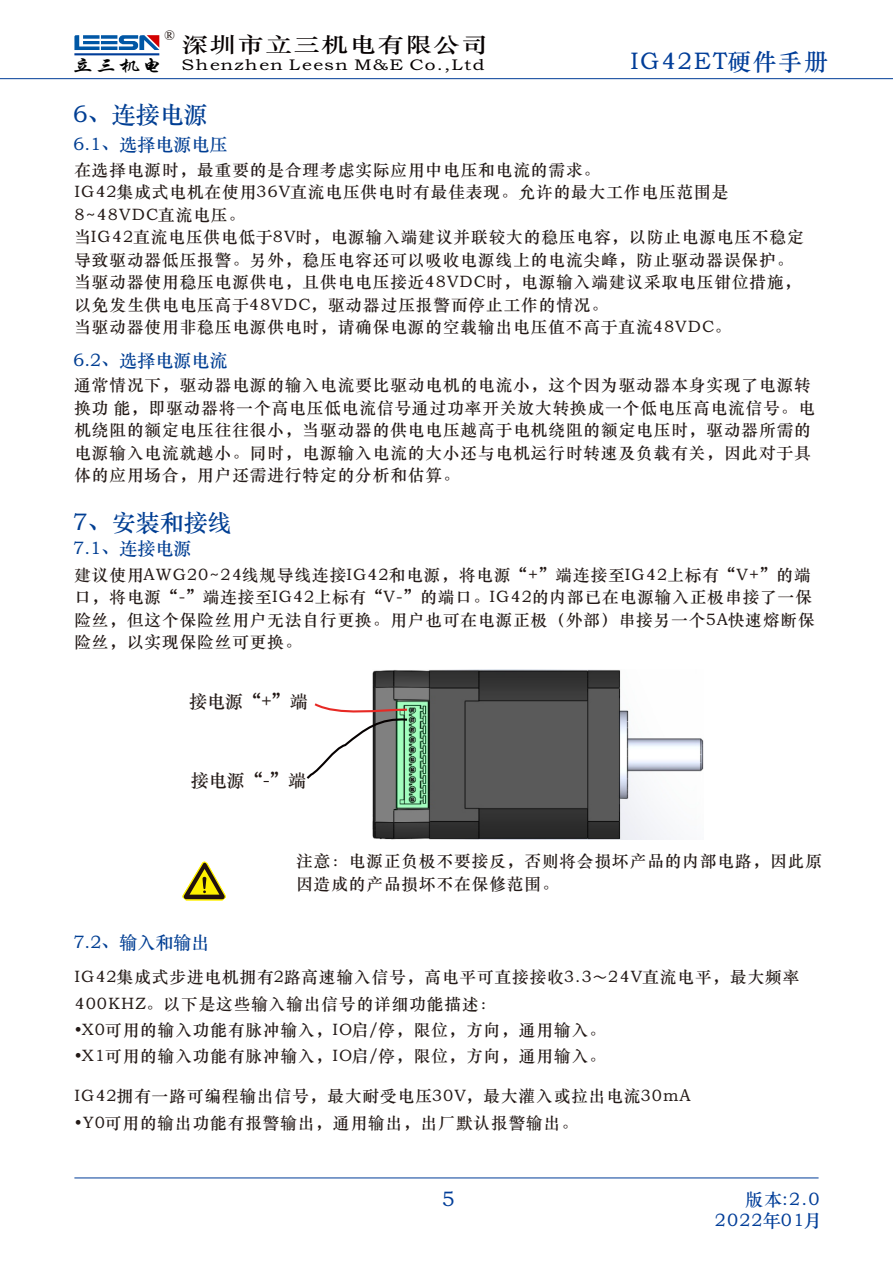
<style>
.page{position:relative;width:893px;height:1263px;background:#fff}
.page>*{position:absolute;margin:0;border:0;box-sizing:border-box;transform-origin:0 0}
.t1{font:24px "ST Zhongsong";color:#003e93}
.t2{font:24px "ST Zhongsong";letter-spacing:.065em;color:#003d98}
.t3{font:21.15px "ST Zhongsong";letter-spacing:.065em;color:#060101;scale:1.24 1}
.t4{font:21px "ST Zhongsong";color:#003d98}
.t5{font:19.35px "Sim Sun";color:#231916}
.t6{font:18px "ST Zhongsong";color:#003e93}
.t7{font:18px "ST Zhongsong";letter-spacing:.065em;color:#003d98}
.t8{font:18px "ST Zhongsong";color:#231916}
.t9{font:16.5px/22.5px "ST Zhongsong";letter-spacing:.065em;color:#231916}
.t10{font:15.45px "ST Zhongsong";letter-spacing:.065em;color:#060101;scale:1.24 1}
.s1{font-family:"ST Xingkai";font-size:18.75px;color:#000}
</style>
<div class="page">
<hr style="left:74px;top:1178px;width:745px;height:1px;background:#003d98">
<hr style="left:0;top:78px;width:893px;height:1px;background:#003d98">
<svg style="left:74px;top:35px;width:26px;height:15px"></svg>
<svg style="left:101px;top:35px;width:16px;height:4px"></svg>
<hr style="left:101px;top:41px;width:16px;height:3px;background:#0057a5">
<svg style="left:101px;top:46px;width:16px;height:4px"></svg>
<svg style="left:119px;top:35px;width:40px;height:15px"></svg>
<hr style="left:74px;top:53px;width:85px;height:2px;background:#003d98">
<img style="left:372px;top:669px;width:331px;height:170px">
<svg style="left:306px;top:701px;width:103px;height:80px"></svg>
<svg style="left:182px;top:862px;width:44px;height:38px"></svg>
<p class="t5" style="left:165px;top:26px;width:11px">®</p>
<p class="t3" style="left:182px;top:34px;width:248px">深圳市立三机电有限公司</p>
<p class="t10" style="left:72px;top:58px;width:334px"><span class="s1">立三机电</span> Shenzhen Leesn M&amp;E Co.,Ltd</p>
<h1 class="t2" style="left:631px;top:50px;width:199px">IG42ET硬件手册</h1>
<h1 class="t1" style="left:73px;top:103px;width:136px">6、连接电源</h1>
<p class="t9" style="left:74px;top:158px;width:731px">在选择电源时，最重要的是合理考虑实际应用中电压和电流的需求。<br>IG42集成式电机在使用36V直流电压供电时有最佳表现。允许的最大工作电压范围是8~48VDC直流电压。<br>当IG42直流电压供电低于8V时，电源输入端建议并联较大的稳压电容，以防止电源电压不稳定导致驱动器低压报警。另外，稳压电容还可以吸收电源线上的电流尖峰，防止驱动器误保护。当驱动器使用稳压电源供电，且供电电压接近48VDC时，电源输入端建议采取电压钳位措施，以免发生供电电压高于48VDC，驱动器过压报警而停止工作的情况。<br>当驱动器使用非稳压电源供电时，请确保电源的空载输出电压值不高于直流48VDC。</p>
<p class="t6" style="left:73px;top:136px;width:156px">6.1、选择电源电压</p>
<p class="t6" style="left:73px;top:351px;width:156px">6.2、选择电源电流</p>
<p class="t9" style="left:74px;top:374px;width:742px">通常情况下，驱动器电源的输入电流要比驱动电机的电流小，这个因为驱动器本身实现了电源转换功 能，即驱动器将一个高电压低电流信号通过功率开关放大转换成一个低电压高电流信号。电机绕阻的额定电压往往很小，当驱动器的供电电压越高于电机绕阻的额定电压时，驱动器所需的电源输入电流就越小。同时，电源输入电流的大小还与电机运行时转速及负载有关，因此对于具体的应用场合，用户还需进行特定的分析和估算。</p>
<h1 class="t1" style="left:73px;top:511px;width:160px">7、安装和接线</h1>
<p class="t9" style="left:74px;top:564px;width:742px">建议使用AWG20~24线规导线连接IG42和电源，将电源“+”端连接至IG42上标有“V+”的端口，将电源“-”端连接至IG42上标有“V-”的端口。IG42的内部已在电源输入正极串接了一保险丝，但这个保险丝用户无法自行更换。用户也可在电源正极（外部）串接另一个5A快速熔断保险丝，以实现保险丝可更换。</p>
<p class="t6" style="left:73px;top:540px;width:120px">7.1、连接电源</p>
<p class="t8" style="left:189px;top:692px;width:120px">接电源“+”端</p>
<p class="t8" style="left:191px;top:772px;width:117px">接电源“-”端</p>
<p class="t9" style="left:296px;top:850px;width:527px">注意：电源正负极不要接反，否则将会损坏产品的内部电路，因此原因造成的产品损坏不在保修范围。</p>
<p class="t6" style="left:73px;top:933px;width:138px">7.2、输入和输出</p>
<p class="t9" style="left:74px;top:964px;width:726px;line-height:26.2px">IG42集成式步进电机拥有2路高速输入信号，高电平可直接接收3.3～24V直流电平，最大频率<br>400KHZ。以下是这些输入输出信号的详细功能描述：</p>
<p class="t9" style="left:74px;top:1019px;width:533px">• X0可用的输入功能有脉冲输入，IO启/停，限位，方向，通用输入。</p>
<p class="t9" style="left:74px;top:1045px;width:533px">• X1可用的输入功能有脉冲输入，IO启/停，限位，方向，通用输入。</p>
<p class="t9" style="left:74px;top:1085px;width:618px">IG42拥有一路可编程输出信号，最大耐受电压30V，最大灌入或拉出电流30mA</p>
<p class="t9" style="left:74px;top:1111px;width:505px">•Y0可用的输出功能有报警输出，通用输出，出厂默认报警输出。</p>
<p class="t4" style="left:441px;top:1190px;width:15px">5</p>
<p class="t7" style="left:745px;top:1190px;width:76px">版本:2.0</p>
<p class="t7" style="left:715px;top:1211px;width:109px">2022年01月</p>
</div>
